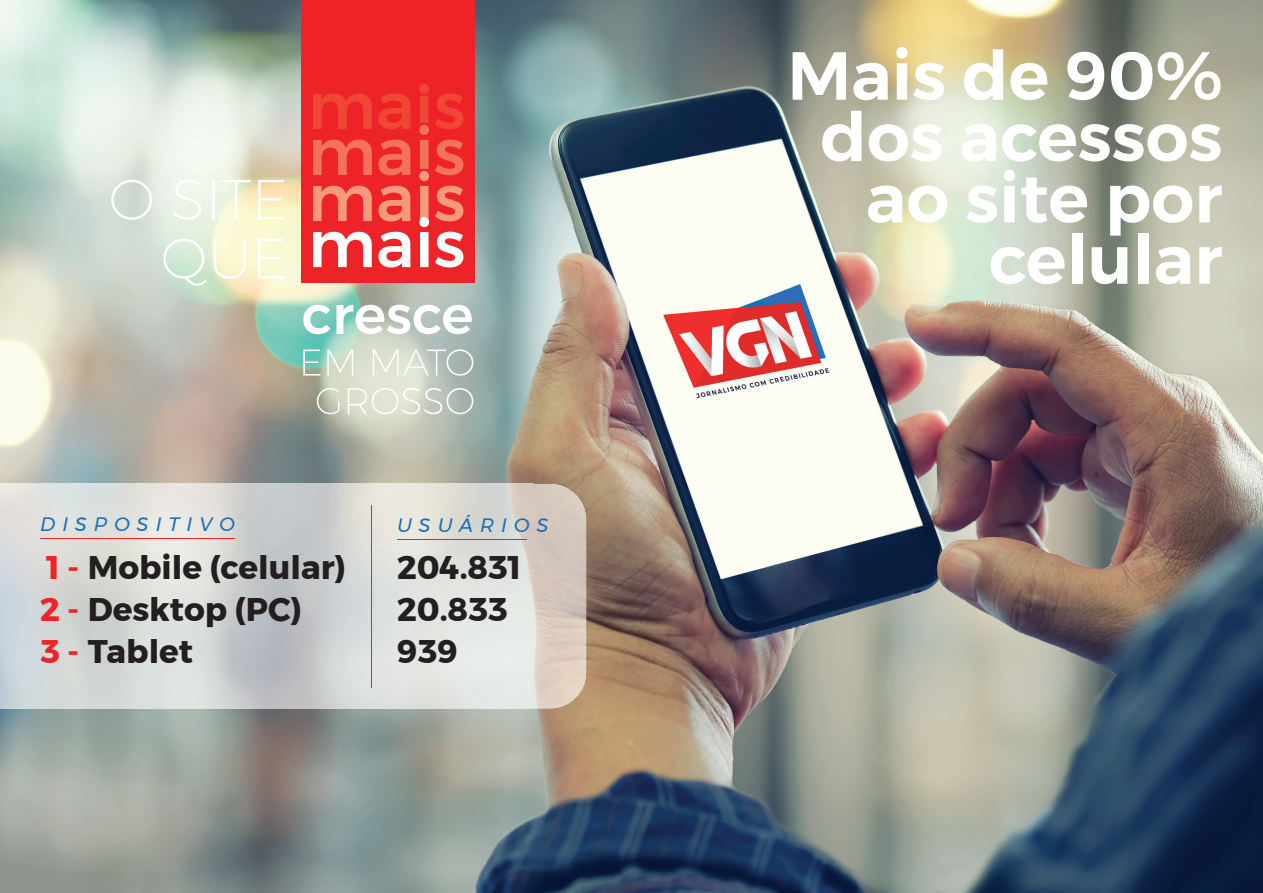
<style>
.page{position:relative;width:1263px;height:893px;background:#fff}
.page>*{position:absolute;margin:0;border:0;box-sizing:border-box;transform-origin:0 0}
.t1{font:600 67.95px/61.3px "Montserrat";color:#fff;text-align:right}
.t2{font:700 32.7px/41.8px "Montserrat";color:#231f20}
.t3{font:italic 19.35px "Montserrat";letter-spacing:.36em;color:#1c6fb8}
.s1{color:#ed2328}
</style>
<div class="page">
<img style="left:0;top:0;width:1263px;height:893px">
<img style="left:0;top:484px;width:586px;height:224px">
<hr style="left:371px;top:505px;width:1px;height:182px;background:#ed2328">
<hr style="left:40px;top:538px;width:194px;height:1px;background:#ed2328">
<hr style="left:397px;top:539px;width:130px;height:1px;background:#ed2328">
<svg style="left:111px;top:180px;width:41px;height:40px"></svg>
<svg style="left:173px;top:180px;width:28px;height:40px"></svg>
<hr style="left:212px;top:180px;width:2px;height:40px;background:#fff">
<svg style="left:222px;top:180px;width:29px;height:40px"></svg>
<svg style="left:258px;top:180px;width:26px;height:40px"></svg>
<svg style="left:163px;top:239px;width:44px;height:47px;background:#d8ead9"></svg>
<svg style="left:214px;top:239px;width:32px;height:40px"></svg>
<svg style="left:258px;top:239px;width:26px;height:39px"></svg>
<div style="left:302px;top:0;width:173px;height:282px;background:#ed2328"></div>
<svg style="left:313px;top:186px;width:59px;height:35px"></svg>
<svg style="left:378px;top:186px;width:32px;height:35px"></svg>
<svg style="left:435px;top:186px;width:28px;height:35px"></svg>
<svg style="left:313px;top:140px;width:59px;height:35px"></svg>
<svg style="left:378px;top:140px;width:32px;height:35px"></svg>
<svg style="left:435px;top:140px;width:28px;height:35px"></svg>
<svg style="left:313px;top:94px;width:59px;height:35px"></svg>
<svg style="left:378px;top:94px;width:32px;height:35px"></svg>
<svg style="left:435px;top:93px;width:28px;height:36px"></svg>
<svg style="left:313px;top:232px;width:59px;height:35px"></svg>
<svg style="left:378px;top:232px;width:32px;height:36px"></svg>
<svg style="left:419px;top:84px;width:10px;height:183px"></svg>
<svg style="left:435px;top:232px;width:28px;height:35px"></svg>
<svg style="left:303px;top:305px;width:27px;height:29px"></svg>
<svg style="left:336px;top:305px;width:136px;height:29px"></svg>
<svg style="left:303px;top:350px;width:18px;height:26px"></svg>
<svg style="left:327px;top:350px;width:26px;height:26px"></svg>
<svg style="left:373px;top:349px;width:100px;height:27px;background:#ced5cd"></svg>
<svg style="left:317px;top:388px;width:22px;height:26px"></svg>
<svg style="left:348px;top:388px;width:125px;height:26px;background:#d5dacf"></svg>
<p class="t3" style="left:40px;top:510px;width:196px">DISPOSITIVO</p>
<p class="t3" style="left:397px;top:511px;width:153px">USUÁRIOS</p>
<p class="t2" style="left:40px;top:546px;width:307px"><span class="s1">1 -</span> Mobile (celular)<br><span class="s1">2 -</span> Desktop (PC)<br><span class="s1">3 -</span> Tablet</p>
<p class="t2" style="left:397px;top:546px;width:126px">204.831<br>20.833<br>939</p>
<h1 class="t1" style="left:787px;top:45px;width:437px">Mais de 90% dos acessos ao site por celular</h1>
</div>
